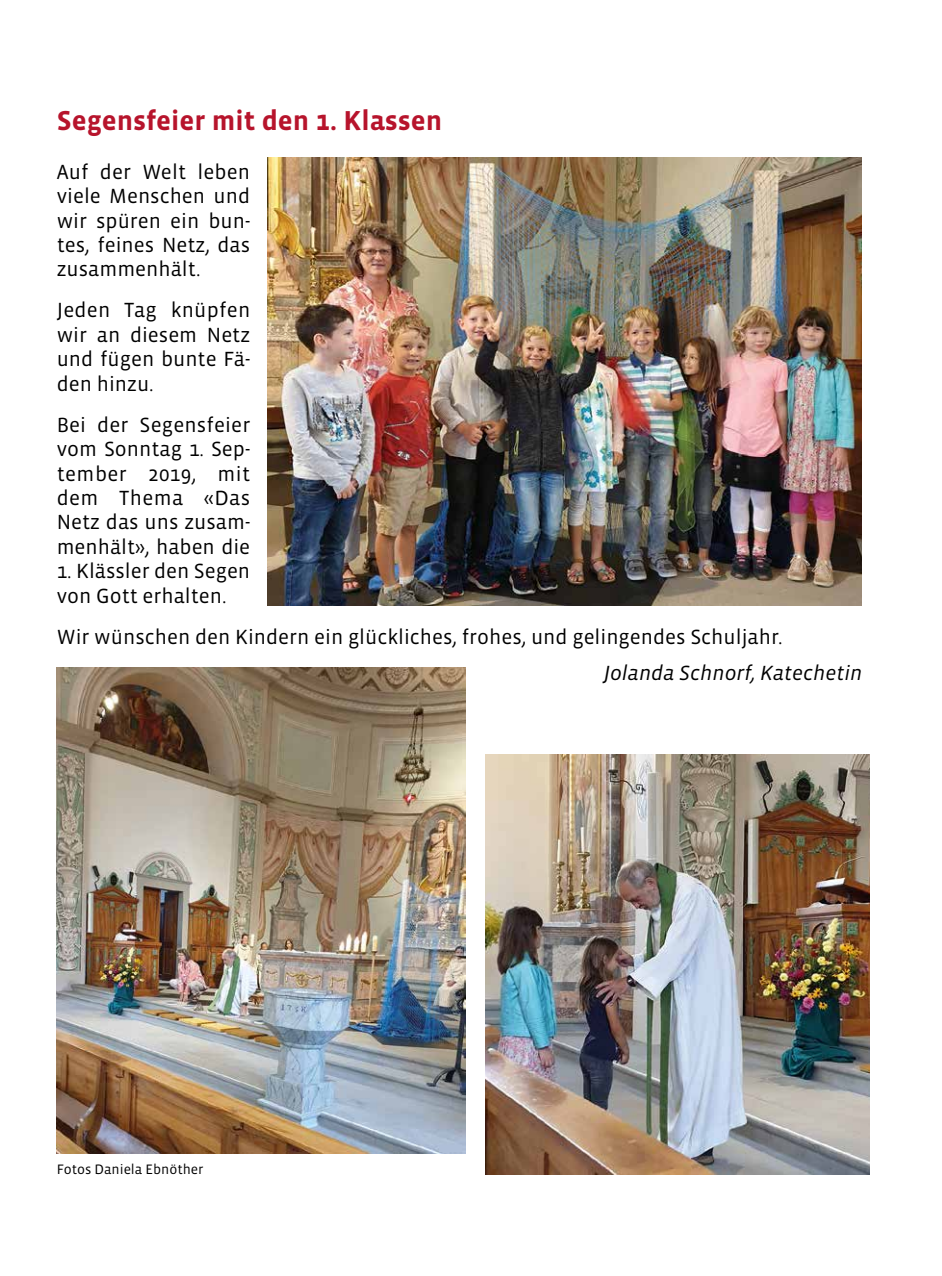
<style>
.page{position:relative;width:942px;height:1276px;background:#fff}
.page>*{position:absolute;margin:0;border:0;box-sizing:border-box;transform-origin:0 0}
.t1{font:700 28px "Vista Sans";color:#b7142c}
.t2{font:21px/24.4px "Vista Sans";color:#000;text-align:justify}
.t3{font:italic 21px "Vista Sans";color:#000}
.t4{font:14px "Vista Sans";color:#000}
</style>
<div class="page">
<img style="left:267px;top:158px;width:594px;height:448px">
<img style="left:485px;top:755px;width:384px;height:419px">
<img style="left:57px;top:668px;width:408px;height:485px">
<h1 class="t1" style="left:57px;top:106px;width:387px">Segensfeier mit den 1. Klassen</h1>
<p class="t2" style="left:57px;top:160px;width:195px">Auf der Welt leben viele Menschen und wir spüren ein bun&shy;tes, feines Netz, das zusammenhält.</p>
<p class="t2" style="left:57px;top:298px;width:195px">Jeden Tag knüpfen wir an diesem Netz und fügen bunte Fä&shy;den hinzu.</p>
<p class="t2" style="left:57px;top:413px;width:195px">Bei der Segensfeier vom Sonntag 1. Sep&shy;tember 2019, mit dem Thema «Das Netz das uns zusam&shy;menhält», haben die</p>
<p class="t2" style="left:57px;top:559px;width:195px">1. Klässler den Segen von Gott erhalten.</p>
<p class="t2" style="left:57px;top:625px;width:727px">Wir wünschen den Kindern ein glückliches, frohes, und gelingendes Schuljahr.</p>
<p class="t3" style="left:603px;top:662px;width:260px">Jolanda Schnorf, Katechetin</p>
<p class="t4" style="left:57px;top:1162px;width:148px">Fotos Daniela Ebnöther</p>
</div>
